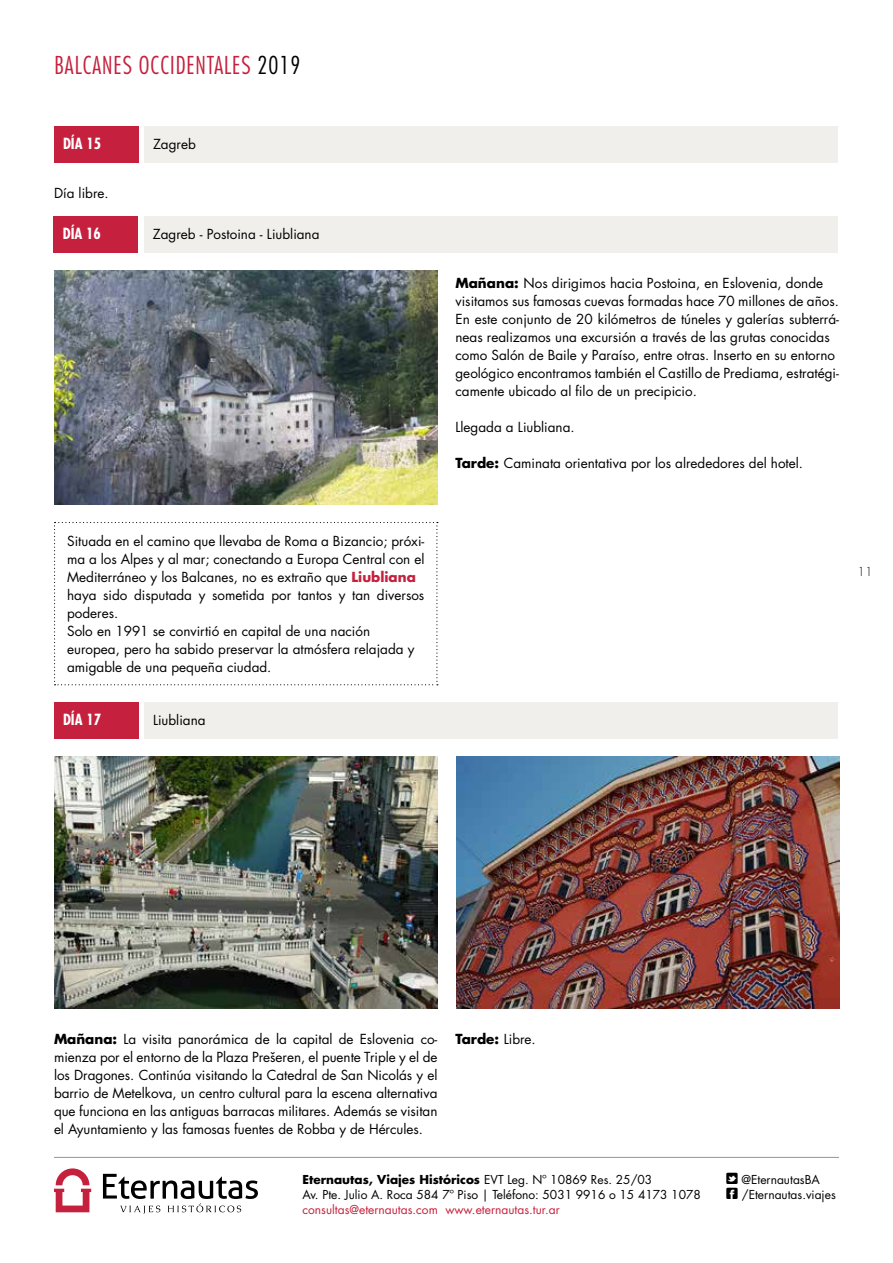
<style>
.page{position:relative;width:893px;height:1263px;background:#fff}
.page>*{position:absolute;margin:0;border:0;box-sizing:border-box;transform-origin:0 0}
.t1{font:300 condensed 24px "Futura Std";letter-spacing:.04em;color:#c5203d}
.t2{font:700 condensed 15px "Futura Std";color:#fff}
.t3{font:13.5px/18px "Futura Std";color:#000}
.t4{font:700 13.5px "Futura Std";color:#000}
.t5{font:12px/15px "Futura Std";color:#000}
.t6{font:12px "Futura Std";color:#c5203d}
.t7{font:300 12px "Futura Std";color:#000}
.s1{color:#000}
.s2{font-weight:700;color:#c5203d}
.s3{font-weight:700}
.s4{font-weight:400}
</style>
<div class="page">
<hr style="left:54px;top:1157px;width:785px;height:1px;background:#939598">
<svg style="left:54px;top:1168px;width:37px;height:44px"></svg>
<svg style="left:103px;top:1174px;width:155px;height:40px"></svg>
<div style="left:54px;top:126px;width:84px;height:36px;background:#c5203d"></div>
<div style="left:54px;top:217px;width:84px;height:36px;background:#c5203d"></div>
<div style="left:144px;top:127px;width:693px;height:36px;background:#f0efec"></div>
<div style="left:144px;top:217px;width:693px;height:36px;background:#f0efec"></div>
<svg style="left:54px;top:522px;width:384px;height:163px"></svg>
<img style="left:54px;top:271px;width:383px;height:234px">
<div style="left:54px;top:703px;width:84px;height:36px;background:#c5203d"></div>
<div style="left:144px;top:703px;width:693px;height:36px;background:#f0efec"></div>
<img style="left:54px;top:756px;width:383px;height:252px">
<img style="left:456px;top:756px;width:384px;height:252px">
<h1 class="t1" style="left:54px;top:51px;width:247px">BALCANES OCCIDENTALES <span class="s1">2019</span></h1>
<p class="t2" style="left:63px;top:134px;width:40px">DÍA 15</p>
<p class="t3" style="left:54px;top:184px;width:56px">Día libre.</p>
<p class="t2" style="left:63px;top:224px;width:40px">DÍA 16</p>
<p class="t3" style="left:153px;top:135px;width:44px">Zagreb</p>
<p class="t3" style="left:153px;top:225px;width:168px">Zagreb - Postoina - Liubliana</p>
<p class="t3" style="left:67px;top:532px;width:359px">Situada en el camino que llevaba de Roma a Bizancio; próxi&shy;ma a los Alpes y al mar; conectando a Europa Central con el Mediterráneo y los Balcanes, no es extraño que <span class="s2">Liubliana </span>haya sido disputada y sometida por tantos y tan diversos poderes.<br>Solo en 1991 se convirtió en capital de una nación europea, pero ha sabido preservar la atmósfera relajada y amigable de una pequeña ciudad.</p>
<p class="t2" style="left:63px;top:710px;width:40px">DÍA 17</p>
<p class="t3" style="left:153px;top:711px;width:54px">Liubliana</p>
<p class="t3" style="left:455px;top:274px;width:385px"><span class="s3">Mañana:</span> Nos dirigimos hacia Postoina, en Eslovenia, donde visitamos sus famosas cuevas formadas hace 70 millones de años.<br>En este conjunto de 20 kilómetros de túneles y galerías subterrá&shy;neas realizamos una excursión a través de las grutas conocidas como Salón de Baile y Paraíso, entre otras. Inserto en su entorno geológico encontramos también el Castillo de Prediama, estratégi&shy;camente ubicado al filo de un precipicio.</p>
<p class="t3" style="left:455px;top:418px;width:121px">Llegada a Liubliana.</p>
<p class="t3" style="left:455px;top:454px;width:349px"><span class="s3">Tarde:</span> Caminata orientativa por los alrededores del hotel.</p>
<p class="t7" style="left:858px;top:564px;width:16px">11</p>
<p class="t3" style="left:54px;top:1030px;width:385px;text-align:justify"><span class="s3">Mañana:</span> La visita panorámica de la capital de Eslovenia co&shy;mienza por el entorno de la Plaza Prešeren, el puente Triple y el de los Dragones. Continúa visitando la Catedral de San Nicolás y el barrio de Metelkova, un centro cultural para la escena alternativa que funciona en las antiguas barracas militares. Además se visitan el Ayuntamiento y las famosas fuentes de Robba y de Hércules.</p>
<p class="t4" style="left:455px;top:1030px;width:82px">Tarde: <span class="s4">Libre.</span></p>
<p class="t5" style="left:302px;top:1172px;width:400px"><span class="s3">Eternautas, Viajes Históricos</span> EVT Leg. Nº 10869 Res. 25/03<br>Av. Pte. Julio A. Roca 584 7º Piso | Teléfono: 5031 9916 o 15 4173 1078</p>
<p class="t6" style="left:302px;top:1202px;width:259px">consultas@eternautas.com www.eternautas.tur.ar</p>
<p class="t5" style="left:741px;top:1172px;width:80px">@EternautasBA</p>
<p class="t5" style="left:726px;top:1187px;width:111px">❑ /Eternautas.viajes</p>
</div>
